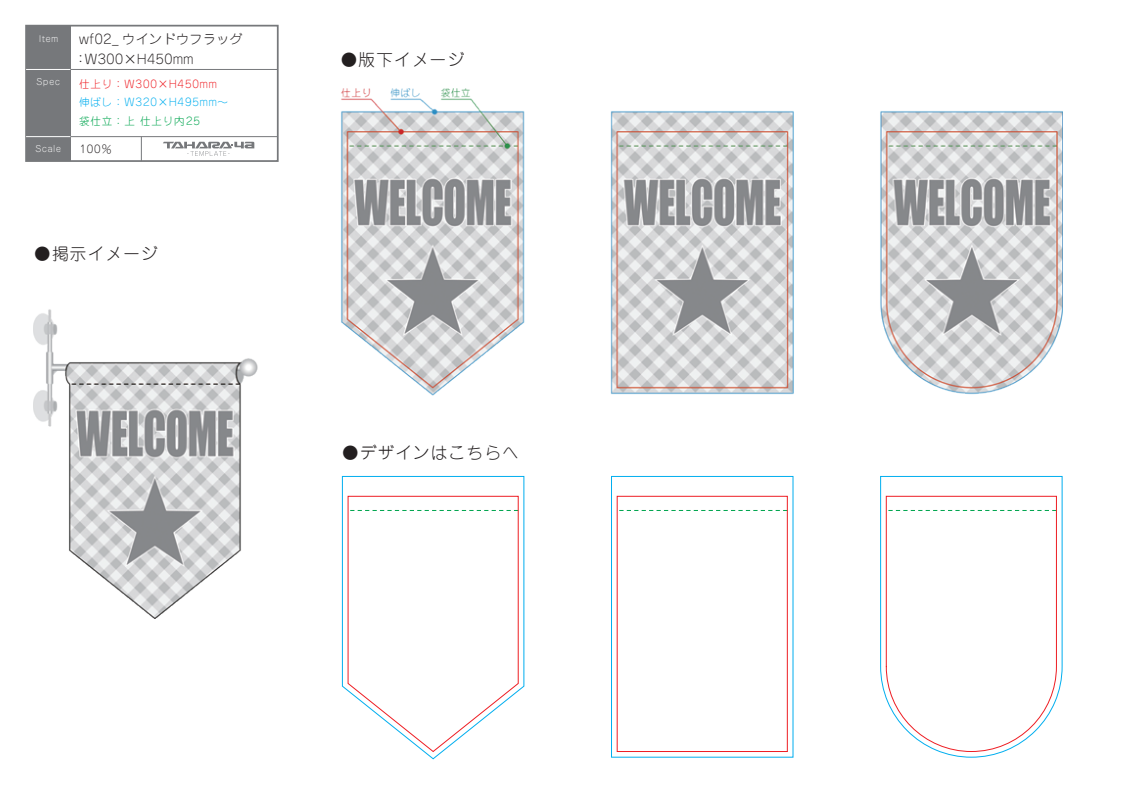
<style>
.page{position:relative;width:1123px;height:794px;background:#fff}
.page>*{position:absolute;margin:0;border:0;box-sizing:border-box;transform-origin:0 0}
.t1{font:300 16.5px "Jun 101";letter-spacing:.08em;color:#231f20}
.t2{font:300 12.94px/19.5px "Jun 101";letter-spacing:.04em;color:#231f20}
.t3{font:300 10.48px "Jun 101";letter-spacing:.08em;color:#00aeef}
.t4{font:300 10.48px "Jun 101";letter-spacing:.08em;color:#ee1d23}
.t5{font:300 10.48px "Jun 101";letter-spacing:.08em;color:#00a54f}
.t6{font:300 10.48px "Jun 101";color:#231f20}
.t7{font:300 8.64px "Jun 101";letter-spacing:.1em;color:#fff}
</style>
<div class="page">
<svg style="left:880px;top:476px;width:183px;height:282px"></svg>
<svg style="left:611px;top:618px;width:183px;height:140px"></svg>
<svg style="left:341px;top:618px;width:184px;height:142px"></svg>
<img style="left:34px;top:88px;width:1028px;height:530px">
<svg style="left:163px;top:142px;width:91px;height:14px"></svg>
<div style="left:26px;top:26px;width:44px;height:135px;background:#76787b"></div>
<div style="left:25px;top:25px;width:254px;height:137px;border:2px solid #76787b"></div>
<hr style="left:26px;top:69px;width:252px;height:1px;background:#76787b">
<hr style="left:26px;top:136px;width:252px;height:1px;background:#76787b">
<svg style="left:141px;top:137px;width:1px;height:24px"></svg>
<hr style="left:26px;top:69px;width:44px;height:1px;background:#fff">
<hr style="left:26px;top:136px;width:44px;height:1px;background:#fff">
<svg style="left:347px;top:495px;width:172px;height:257px"></svg>
<svg style="left:618px;top:510px;width:167px;height:1px"></svg>
<div style="left:616px;top:496px;width:171px;height:256px;border:1px solid #ee1d23"></div>
<svg style="left:885px;top:495px;width:172px;height:257px"></svg>
<p class="t2" style="left:79px;top:29px;width:165px">wf02_ ウインドウフラッグ: W300×H450mm</p>
<p class="t7" style="left:39px;top:33px;width:21px">Item</p>
<p class="t7" style="left:36px;top:77px;width:25px">Spec</p>
<p class="t4" style="left:79px;top:77px;width:139px">仕上り：W300×H450mm</p>
<p class="t3" style="left:79px;top:95px;width:150px">伸ばし：W320×H495mm～</p>
<p class="t5" style="left:79px;top:114px;width:122px">袋仕立：上 仕上り内25</p>
<p class="t6" style="left:79px;top:142px;width:34px">100％</p>
<p class="t7" style="left:35px;top:143px;width:27px">Scale</p>
<p class="t1" style="left:34px;top:243px;width:125px">●掲示イメージ</p>
<p class="t1" style="left:341px;top:49px;width:125px">●版下イメージ</p>
<p class="t1" style="left:342px;top:441px;width:178px">●デザインはこちらへ</p>
</div>
